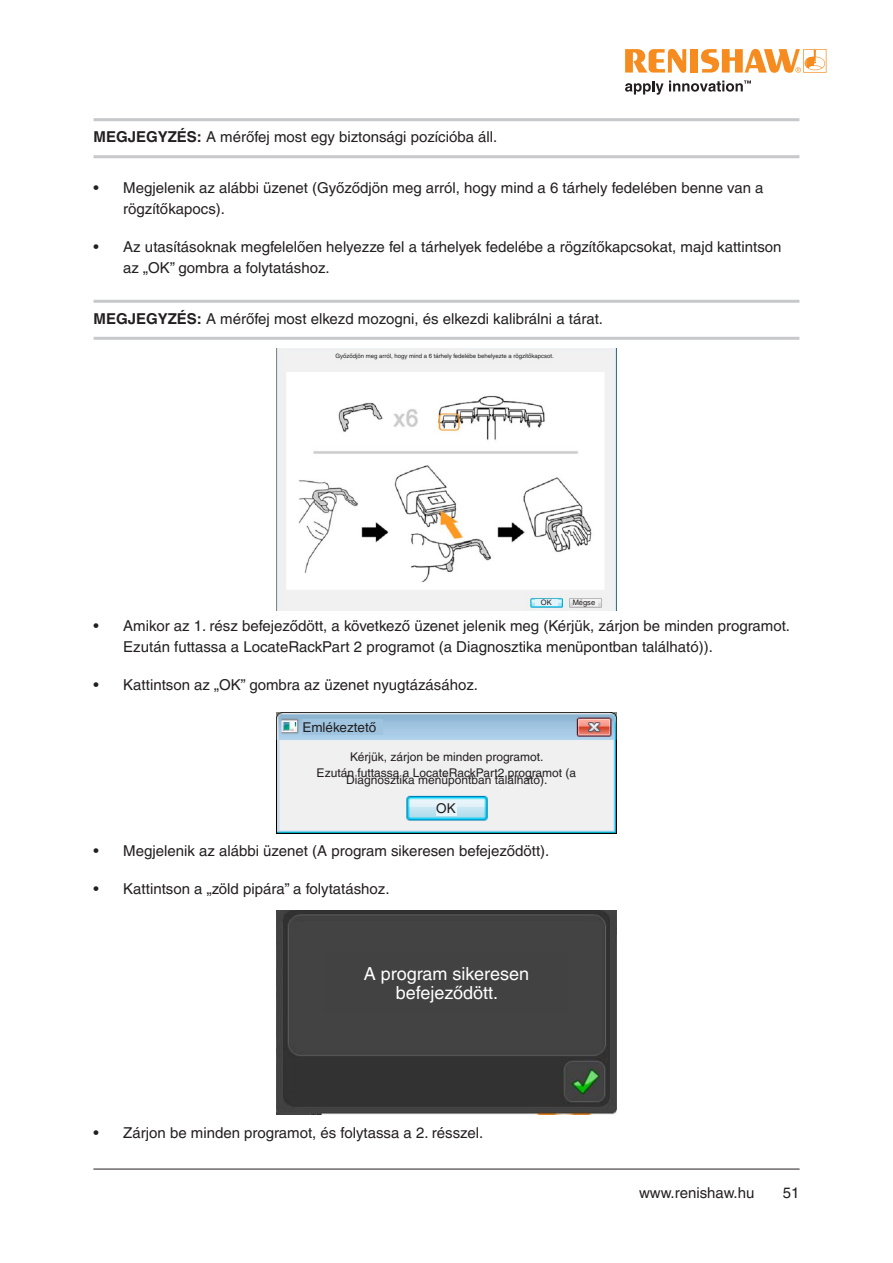
<style>
.page{position:relative;width:893px;height:1263px;background:#fff}
.page>*{position:absolute;margin:0;border:0;box-sizing:border-box;transform-origin:0 0}
.Caption_box_text{font:18px/18.8px "Helvetica LT Pro";color:#fff;text-align:center}
._10pt_Note{font:15px/21px "Helvetica LT Pro";color:#231f20}
.Diagram_caption_text{font:13.5px "Helvetica LT Pro";color:#231f20}
.Diagram_caption_text-2{font:12px "Helvetica LT Pro";color:#231f20}
.Figure_text{font:7.5px "Helvetica LT Pro";color:#231f20}
.Figure_text-2{font:6px "Helvetica LT Pro";color:#231f20}
.s1{font-weight:700}
</style>
<div class="page">
<hr style="left:93px;top:1169px;width:707px;height:1px;background:#231f20">
<img style="left:276px;top:712px;width:341px;height:122px">
<img style="left:276px;top:349px;width:341px;height:262px">
<hr style="left:94px;top:118px;width:705px;height:3px;background:#c7c8ca">
<hr style="left:94px;top:155px;width:705px;height:3px;background:#c7c8ca">
<hr style="left:94px;top:300px;width:705px;height:3px;background:#c7c8ca">
<hr style="left:94px;top:337px;width:705px;height:3px;background:#c7c8ca">
<img style="left:276px;top:910px;width:341px;height:204px">
<div style="left:336px;top:350px;width:221px;height:12px;background:#f0f0f0"></div>
<div style="left:535px;top:599px;width:23px;height:7px;background:#e2f4fb"></div>
<div style="left:573px;top:600px;width:24px;height:5px;background:#f2f2f2"></div>
<div style="left:302px;top:719px;width:81px;height:15px;background:#9fc4df"></div>
<div style="left:302px;top:749px;width:289px;height:38px;background:#f0f0f0"></div>
<div style="left:436px;top:800px;width:21px;height:16px;background:#e7f4f9"></div>
<div style="left:325px;top:953px;width:243px;height:59px;background:#424242"></div>
<svg style="left:625px;top:49px;width:61px;height:24px"></svg>
<div style="left:690px;top:49px;width:8px;height:24px;background:#f68c1f"></div>
<svg style="left:701px;top:49px;width:125px;height:24px"></svg>
<svg style="left:625px;top:80px;width:126px;height:15px"></svg>
<p class="_10pt_Note" style="left:94px;top:127px;width:405px"><span class="s1">MEGJEGYZÉS:</span> A mérőfej most egy biztonsági pozícióba áll.</p>
<p class="_10pt_Note" style="left:123px;top:177px;width:642px;text-indent:-30px">• Megjelenik az alábbi üzenet (Győződjön meg arról, hogy mind a 6 tárhely fedelében benne van a rögzítőkapocs).</p>
<p class="_10pt_Note" style="left:123px;top:236px;width:660px;text-indent:-30px">• Az utasításoknak megfelelően helyezze fel a tárhelyek fedelébe a rögzítőkapcsokat, majd kattintson az „OK” gombra a folytatáshoz.</p>
<p class="_10pt_Note" style="left:94px;top:308px;width:511px"><span class="s1">MEGJEGYZÉS:</span> A mérőfej most elkezd mozogni, és elkezdi kalibrálni a tárat.</p>
<p class="Figure_text-2" style="left:336px;top:352px;width:220px">Győződjön meg arról, hogy mind a 6 tárhely fedelébe behelyezte a rögzítőkapcsot.</p>
<p class="Figure_text" style="left:541px;top:598px;width:12px">OK</p>
<p class="Figure_text" style="left:573px;top:598px;width:24px">Mégse</p>
<p class="_10pt_Note" style="left:123px;top:615px;width:668px;text-indent:-30px">• Amikor az 1. rész befejeződött, a következő üzenet jelenik meg (Kérjük, zárjon be minden programot.<br>Ezután futtassa a LocateRackPart 2 programot (a Diagnosztika menüpontban található)).</p>
<p class="_10pt_Note" style="left:94px;top:674px;width:386px">• Kattintson az „OK” gombra az üzenet nyugtázásához.</p>
<p class="Diagram_caption_text" style="left:302px;top:719px;width:76px">Emlékeztető</p>
<p class="Diagram_caption_text-2" style="left:350px;top:750px;width:193px">Kérjük, zárjon be minden programot.</p>
<p class="Diagram_caption_text-2" style="left:317px;top:766px;width:261px">Ezután futtassa a LocateRackPart2 programot (a</p>
<p class="Diagram_caption_text-2" style="left:346px;top:773px;width:201px">Diagnosztika menüpontban található).</p>
<p class="Diagram_caption_text" style="left:436px;top:800px;width:21px">OK</p>
<p class="_10pt_Note" style="left:94px;top:841px;width:457px">• Megjelenik az alábbi üzenet (A program sikeresen befejeződött).</p>
<p class="_10pt_Note" style="left:94px;top:879px;width:297px">• Kattintson a „zöld pipára” a folytatáshoz.</p>
<p class="Caption_box_text" style="left:364px;top:964px;width:167px">A program sikeresen befejeződött.</p>
<p class="_10pt_Note" style="left:94px;top:1122px;width:389px">• Zárjon be minden programot, és folytassa a 2. résszel.</p>
<p class="_10pt_Note" style="left:639px;top:1182px;width:117px">www.renishaw.hu</p>
<p class="_10pt_Note" style="left:783px;top:1182px;width:18px">51</p>
</div>
